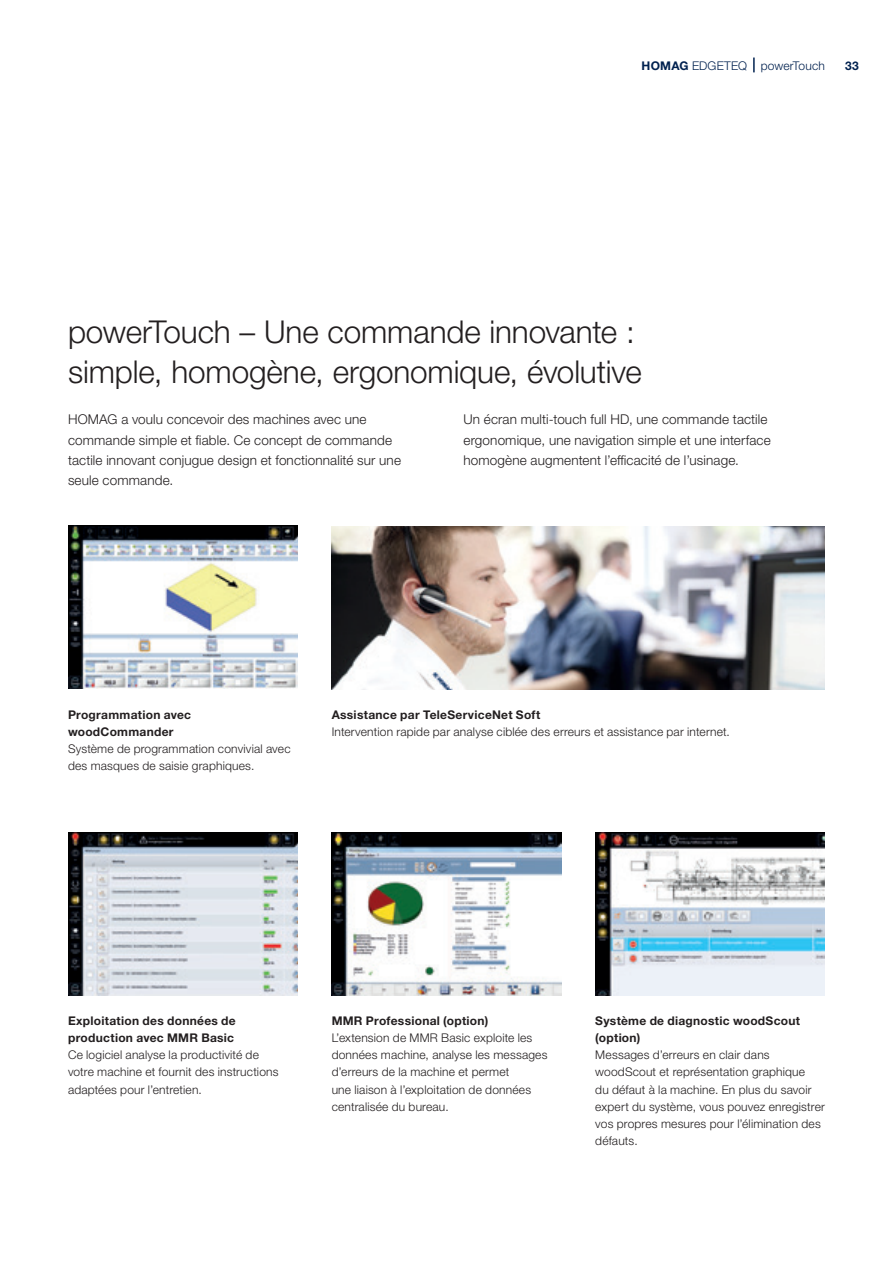
<style>
.page{position:relative;width:893px;height:1263px;background:#fff}
.page>*{position:absolute;margin:0;border:0;box-sizing:border-box;transform-origin:0 0}
._01_Headline_21pt_25{font:300 31.5px/40.8px "Helvetica Neue LTW1 G";letter-spacing:-.005em;color:#231f20}
._03_Copy_9pt_light{font:300 13.5px/20.4px "Helvetica Neue LTW1 G";letter-spacing:.01em;color:#231f20}
._05_BU_8Pt_11_5Pt{font:300 12px/17.2px "Helvetica Neue LTW1 G";letter-spacing:.015em;color:#231f20}
._05_BU_8Pt_11_5Pt-2{font:700 12px/17.2px "Helvetica Neue LTW1 G";letter-spacing:.02em;color:#231f20}
.Musterseiten_Rubrike{font:300 12px "Helvetica Neue LTW1 G";letter-spacing:.015em;color:#00214f}
.t1{font:700 12px "Helvetica Neue LTW1 G";color:#00214f}
.s1{font-weight:700}
</style>
<div class="page">
<svg style="left:753px;top:58px;width:2px;height:14px"></svg>
<img style="left:68px;top:832px;width:230px;height:163px">
<img style="left:332px;top:832px;width:229px;height:163px">
<img style="left:595px;top:832px;width:230px;height:163px">
<img style="left:68px;top:526px;width:230px;height:163px">
<img style="left:332px;top:526px;width:493px;height:163px">
<p class="Musterseiten_Rubrike" style="left:642px;top:58px;width:185px"><span class="s1">HOMAG</span> EDGETEQ powerTouch</p>
<p class="t1" style="left:845px;top:58px;width:15px">33</p>
<p class="_01_Headline_21pt_25" style="left:68px;top:311px;width:575px">powerTouch – Une commande innovante : simple, homogène, ergonomique, évolutive</p>
<p class="_03_Copy_9pt_light" style="left:68px;top:409px;width:334px">HOMAG a voulu concevoir des machines avec une commande simple et fiable. Ce concept de commande tactile innovant conjugue design et fonctionnalité sur une seule commande.</p>
<p class="_03_Copy_9pt_light" style="left:463px;top:409px;width:309px">Un écran multi-touch full HD, une commande tactile ergonomique, une navigation simple et une interface homogène augmentent l’efficacité de l’usinage.</p>
<p class="_05_BU_8Pt_11_5Pt" style="left:68px;top:706px;width:224px"><span class="s1">Programmation avec woodCommander<br></span>Système de programmation convivial avec des masques de saisie graphiques.</p>
<p class="_05_BU_8Pt_11_5Pt-2" style="left:332px;top:706px;width:210px">Assistance par TeleServiceNet Soft</p>
<p class="_05_BU_8Pt_11_5Pt" style="left:332px;top:723px;width:400px">Intervention rapide par analyse ciblée des erreurs et assistance par internet.</p>
<p class="_05_BU_8Pt_11_5Pt-2" style="left:68px;top:1011px;width:169px">Exploitation des données de production avec MMR Basic</p>
<p class="_05_BU_8Pt_11_5Pt" style="left:68px;top:1046px;width:212px">Ce logiciel analyse la productivité de votre machine et fournit des instructions adaptées pour l’entretien.</p>
<p class="_05_BU_8Pt_11_5Pt-2" style="left:332px;top:1011px;width:158px">MMR Professional (option)</p>
<p class="_05_BU_8Pt_11_5Pt" style="left:332px;top:1029px;width:217px">L’extension de MMR Basic exploite les données machine, analyse les messages d’erreurs de la machine et permet<br>une liaison à l’exploitation de données centralisée du bureau.</p>
<p class="_05_BU_8Pt_11_5Pt" style="left:595px;top:1011px;width:231px"><span class="s1">Système de diagnostic woodScout (option)<br></span>Messages d’erreurs en clair dans woodScout et représentation graphique<br>du défaut à la machine. En plus du savoir expert du système, vous pouvez enregistrer vos propres mesures pour l’élimination des défauts.</p>
</div>
